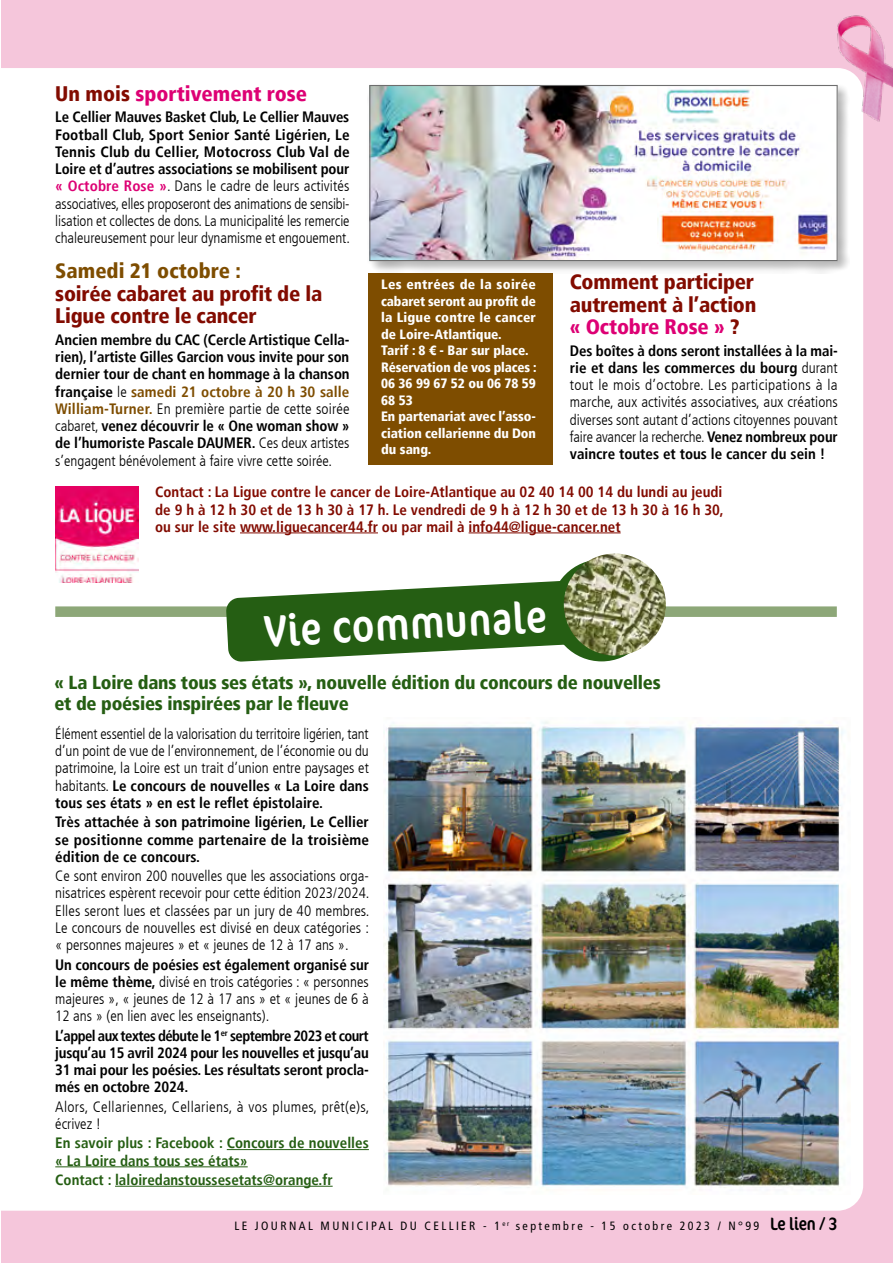
<style>
.page{position:relative;width:893px;height:1263px;background:#fff}
.page>*{position:absolute;margin:0;border:0;box-sizing:border-box;transform-origin:0 0}
.t1{font:condensed 45px "Cocon Pro";color:#fff}
.t2{font:900 condensed 21px/22.5px "Frutiger LT";letter-spacing:-.01em;color:#820b00;text-align:justify}
.t3{font:900 condensed 21px "Frutiger LT";color:#dd0074}
.t4{font:900 condensed 21px "Frutiger LT";color:#7e4d00}
.t5{font:900 condensed 18.75px/20.2px "Frutiger LT";letter-spacing:-.01em;color:#255e13}
.t6{font:300 condensed 15px/17.2px "Frutiger LT";color:#000;text-align:justify}
.t7{font:700 condensed 15px/17.2px "Frutiger LT";letter-spacing:-.005em;color:#000;text-align:justify}
.t8{font:700 condensed 15px/17.2px "Frutiger LT";color:#820b00;text-align:justify}
.t9{font:700 condensed 15px/17.2px "Frutiger LT";color:#255e13}
.t10{font:300 condensed 15px/17.2px "Frutiger LT";letter-spacing:.02em;color:#000}
.t11{font:900 condensed 13.5px/16.5px "Frutiger LT";letter-spacing:-.005em;color:#fff}
.t12{font:condensed 12px "Frutiger LT";letter-spacing:.2em;color:#000}
.s1{color:#820b00}
.s2{font-weight:700}
.s3{font-weight:700;color:#dd0074}
.s4{font-weight:300}
.s5{color:#7e4d00}
.s6{color:#dd0074}
.s7{font-family:"Cocon Pro";font-size:18px}
</style>
<div class="page">
<div style="left:1px;top:0;width:892px;height:1263px;background:#f5c6db"></div>
<div style="left:1px;top:68px;width:862px;height:1143px;background:#fff"></div>
<div style="left:40px;top:474px;width:114px;height:120px;background:#fff"></div>
<img style="left:55px;top:486px;width:83px;height:96px">
<div style="left:368px;top:273px;width:185px;height:192px;background:#7e4d00"></div>
<div style="left:55px;top:606px;width:782px;height:11px;background:#8da778"></div>
<svg style="left:227px;top:581px;width:357px;height:80px;background:#538045"></svg>
<div style="left:551px;top:559px;width:102px;height:102px;background:#255e13;border-radius:50%"></div>
<img style="left:564px;top:553px;width:102px;height:102px;border-radius:51px">
<img style="left:383px;top:718px;width:467px;height:477px">
<hr style="left:227px;top:1149px;width:142px;height:1px;background:#255e13">
<hr style="left:55px;top:1166px;width:193px;height:1px;background:#255e13">
<hr style="left:115px;top:1186px;width:218px;height:1px;background:#255e13">
<div style="left:367px;top:84px;width:483px;height:190px;background:#000;opacity:.3"></div>
<img style="left:371px;top:87px;width:465px;height:172px">
<div style="left:369px;top:85px;width:469px;height:176px;border:1px solid #6e6e6e"></div>
<img style="left:835px;top:15px;width:58px;height:109px">
<hr style="left:240px;top:532px;width:138px;height:1px;background:#820b00">
<hr style="left:469px;top:532px;width:152px;height:1px;background:#820b00">
<h2 class="t3" style="left:55px;top:81px;width:253px"><span class="s1">Un mois</span> sportivement rose</h2>
<p class="t6" style="left:55px;top:109px;width:296px"><span class="s2">Le Cellier Mauves Basket Club, Le Cellier Mauves Football Club, Sport Senior Santé Ligérien, Le Tennis Club du Cellier, Motocross Club Val de Loire et d’autres associations se mobilisent pour </span><span class="s3">« Octobre Rose »</span>. Dans le cadre de leurs activités associatives, elles proposeront des animations de sensibi&shy;lisation et collectes de dons. La municipalité les remercie chaleureusement pour leur dynamisme et engouement.</p>
<h2 class="t4" style="left:55px;top:258px;width:187px">Samedi 21 octobre :</h2>
<h2 class="t2" style="left:55px;top:282px;width:269px">soirée cabaret au profit de la<br>Ligue contre le cancer</h2>
<p class="t7" style="left:55px;top:331px;width:296px">Ancien membre du CAC (Cercle Artistique Cella&shy;rien), l’artiste Gilles Garcion vous invite pour son dernier tour de chant en hommage à la chanson française <span class="s4">le</span> <span class="s5">samedi 21 octobre à 20 h 30 salle William-Turner.</span> <span class="s4">En première partie de cette soirée cabaret,</span> venez découvrir le « One woman show » de l’humoriste Pascale DAUMER. <span class="s4">Ces deux artistes s’engagent bénévolement à faire vivre cette soirée.</span></p>
<p class="t8" style="left:155px;top:483px;width:570px">Contact : La Ligue contre le cancer de Loire-Atlantique au 02 40 14 00 14 du lundi au jeudi de 9 h à 12 h 30 et de 13 h 30 à 17 h. Le vendredi de 9 h à 12 h 30 et de 13 h 30 à 16 h 30, ou sur le site www.liguecancer44.fr ou par mail à info44@ligue-cancer.net</p>
<p class="t11" style="left:381px;top:276px;width:157px">Les entrées de la soirée cabaret seront au profit de la Ligue contre le cancer de Loire-Atlantique.<br>Tarif : 8 € - Bar sur place.<br>Réservation de vos places :<br>06 36 99 67 52 ou 06 78 59<br>68 53<br>En partenariat avec l’asso&shy;ciation cellarienne du Don du sang.</p>
<h2 class="t2" style="left:570px;top:270px;width:188px">Comment participer autrement à l’action <span class="s6">« Octobre Rose »</span> ?</h2>
<p class="t6" style="left:570px;top:342px;width:270px"><span class="s2">Des boîtes à dons seront installées à la mai&shy;rie et dans les commerces du bourg</span> durant tout le mois d’octobre. Les participations à la marche, aux activités associatives, aux créations diverses sont autant d’actions citoyennes pouvant faire avancer la recherche. <span class="s2">Venez nombreux pour vaincre toutes et tous le cancer du sein !</span></p>
<h1 class="t1" style="left:263px;top:601px;width:284px;rotate:-3deg">Vie communale</h1>
<p class="t5" style="left:54px;top:673px;width:608px">« La Loire dans tous ses états », nouvelle édition du concours de nouvelles et de poésies inspirées par le fleuve</p>
<p class="t6" style="left:55px;top:725px;width:315px">Élément essentiel de la valorisation du territoire ligérien, tant d’un point de vue de l’environnement, de l’économie ou du patrimoine, la Loire est un trait d’union entre paysages et habitants. <span class="s2">Le concours de nouvelles « La Loire dans tous ses états » en est le reflet épistolaire.</span></p>
<p class="t7" style="left:55px;top:813px;width:315px">Très attachée à son patrimoine ligérien, Le Cellier se positionne comme partenaire de la troisième édition de ce concours.</p>
<p class="t6" style="left:55px;top:867px;width:316px">Ce sont environ 200 nouvelles que les associations orga&shy;nisatrices espèrent recevoir pour cette édition 2023/2024.<br>Elles seront lues et classées par un jury de 40 membres.<br>Le concours de nouvelles est divisé en deux catégories : « personnes majeures » et « jeunes de 12 à 17 ans ».</p>
<p class="t6" style="left:55px;top:956px;width:315px"><span class="s2">Un concours de poésies est également organisé sur le même thème,</span> divisé en trois catégories : « personnes majeures », « jeunes de 12 à 17 ans » et « jeunes de 6 à 12 ans » (en lien avec les enseignants).</p>
<p class="t7" style="left:55px;top:1027px;width:315px">L’appel aux textes débute le 1<sup>er</sup> septembre 2023 et court jusqu’au 15 avril 2024 pour les nouvelles et jusqu’au 31 mai pour les poésies. Les résultats seront procla&shy;més en octobre 2024.</p>
<p class="t10" style="left:55px;top:1098px;width:316px">Alors, Cellariennes, Cellariens, à vos plumes, prêt(e)s, écrivez !</p>
<p class="t9" style="left:55px;top:1135px;width:315px">En savoir plus : Facebook : Concours de nouvelles « La Loire dans tous ses états»</p>
<p class="t9" style="left:55px;top:1171px;width:279px">Contact : laloiredanstoussesetats@orange.fr</p>
<p class="t12" style="left:234px;top:1219px;width:605px">LE JOURNAL MUNICIPAL DU CELLIER - 1 <sup>er</sup> septembre - 15 octobre 2023 / N°99 <span class="s7">Le lien / 3</span></p>
</div>
